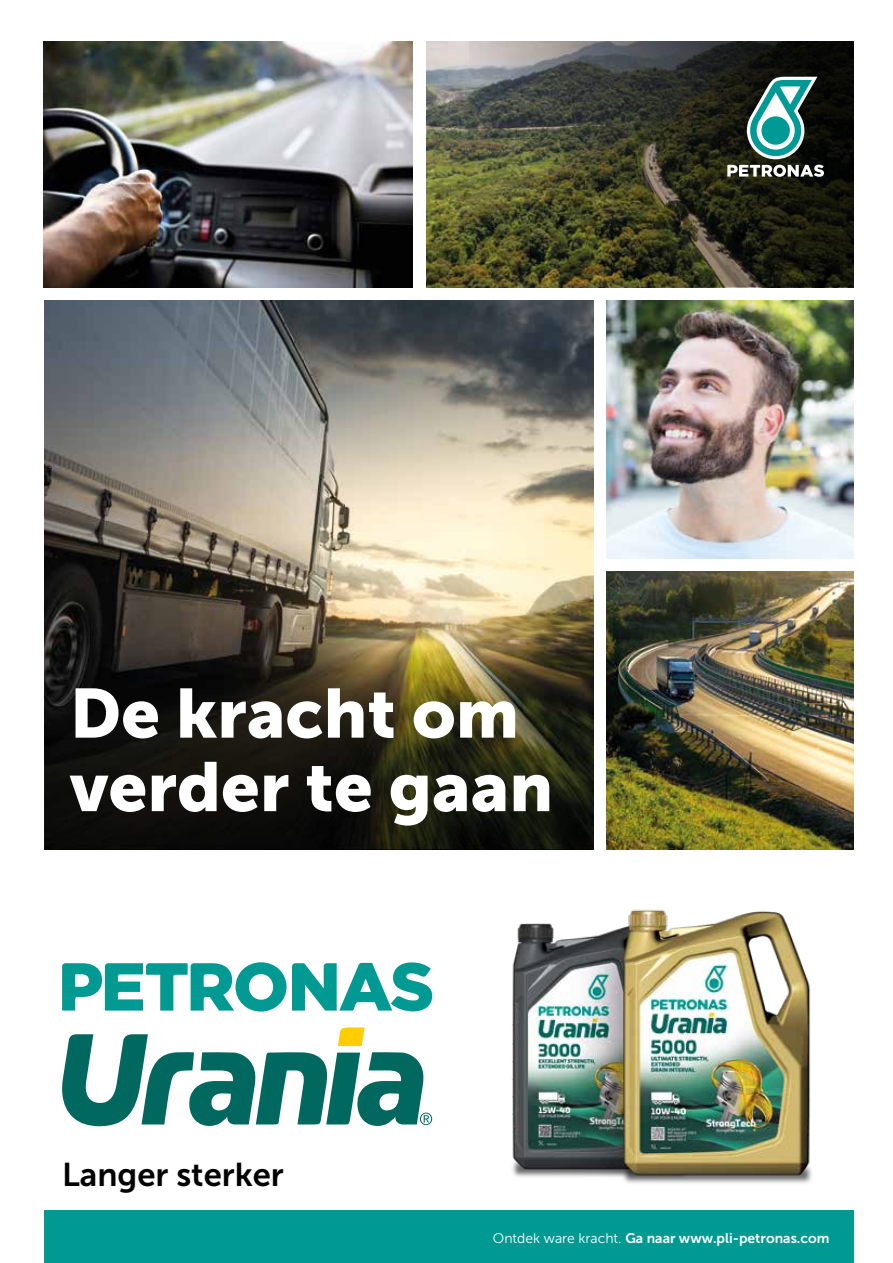
<style>
.page{position:relative;width:893px;height:1263px;background:#fff}
.page>*{position:absolute;margin:0;border:0;box-sizing:border-box;transform-origin:0 0}
.t1{font:69px/73.5px "Museo Sans 900";color:#fff}
.t2{font:32.85px "Museo Sans 700";color:#000}
.t3{font:13.95px "Museo Sans 700";color:#fff}
.s1{font-family:"Museo Sans 300"}
</style>
<div class="page">
<img style="left:44px;top:42px;width:369px;height:245px">
<img style="left:606px;top:571px;width:248px;height:278px">
<img style="left:426px;top:42px;width:43px;height:245px">
<img style="left:469px;top:42px;width:385px;height:245px">
<div style="left:44px;top:1211px;width:810px;height:52px;background:#009a93"></div>
<img style="left:45px;top:300px;width:549px;height:348px">
<svg style="left:45px;top:648px;width:549px;height:201px;background:#242214"></svg>
<svg style="left:62px;top:962px;width:224px;height:49px"></svg>
<svg style="left:292px;top:962px;width:140px;height:49px"></svg>
<svg style="left:62px;top:1027px;width:370px;height:99px"></svg>
<img style="left:606px;top:300px;width:248px;height:259px">
<svg style="left:727px;top:165px;width:97px;height:12px"></svg>
<svg style="left:747px;top:77px;width:70px;height:82px"></svg>
<img style="left:450px;top:909px;width:404px;height:302px">
<h1 class="t1" style="left:70px;top:676px;width:485px">De kracht om verder te gaan</h1>
<h2 class="t2" style="left:62px;top:1157px;width:223px">Langer sterker</h2>
<p class="t3" style="left:493px;top:1230px;width:338px"><span class="s1">Ontdek ware kracht.</span> Ga naar www.pli-petronas.com</p>
</div>
